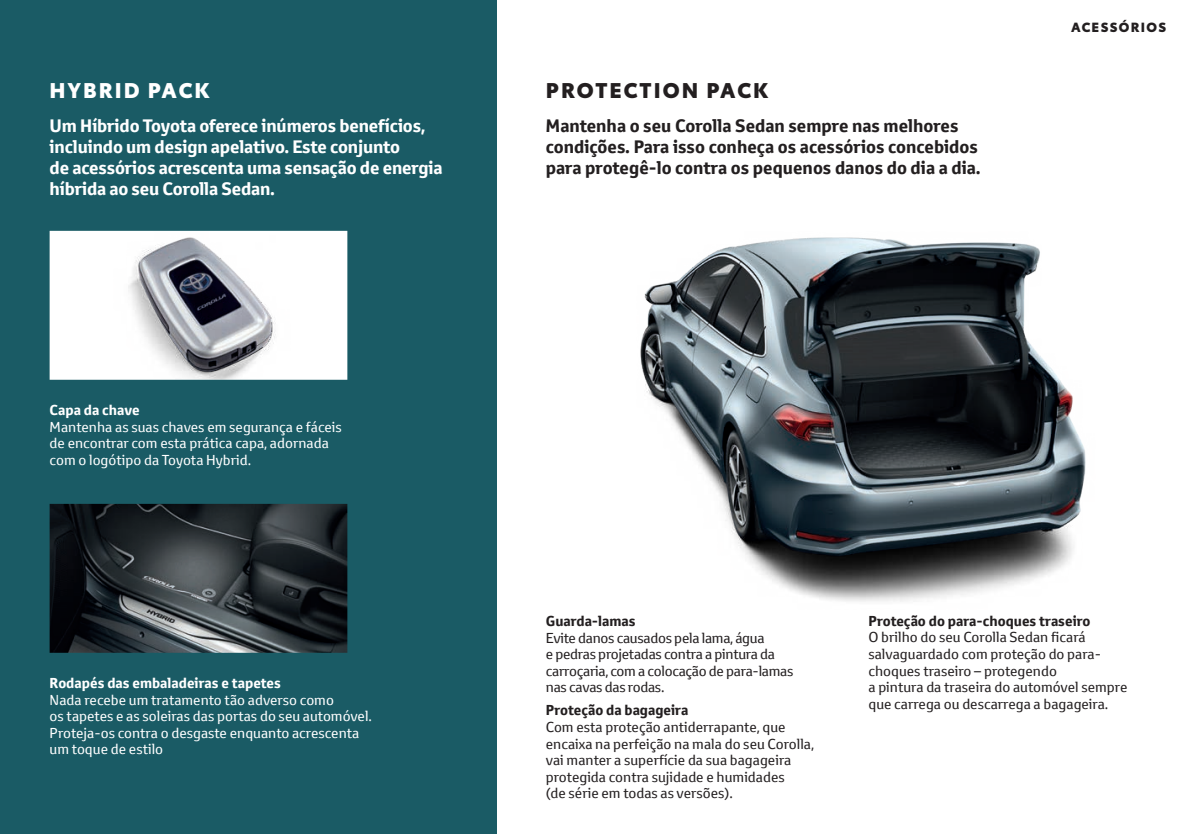
<style>
.page{position:relative;width:1191px;height:834px;background:#fff}
.page>*{position:absolute;margin:0;border:0;box-sizing:border-box;transform-origin:0 0}
.t1{font:900 21px "Toyota Type";letter-spacing:.1em;color:#231f20}
.t2{font:900 21px "Toyota Type";letter-spacing:.1em;color:#fff}
.t3{font:700 17.5px/21px "Toyota Text";letter-spacing:-.01em;color:#fff}
.t4{font:700 17.5px/21px "Toyota Text";color:#231f20}
.t5{font:14px/16.6px "Toyota Text";color:#231f20}
.t6{font:14px/16.6px "Toyota Text";color:#fff}
.t7{font:14px/16.6px "Toyota Text";letter-spacing:-.02em;color:#231f20}
.t8{font:700 14px "Toyota Text";color:#231f20}
.t9{font:700 14px "Toyota Text";color:#fff}
.t10{font:900 13.12px "Toyota Type";letter-spacing:.1em;color:#231f20}
</style>
<div class="page">
<div style="left:0;top:0;width:496px;height:833px;background:#1a5b65"></div>
<div style="left:50px;top:231px;width:297px;height:148px;background:#fff"></div>
<img style="left:74px;top:231px;width:253px;height:148px">
<img style="left:640px;top:237px;width:446px;height:365px">
<img style="left:50px;top:504px;width:297px;height:148px">
<h1 class="t2" style="left:50px;top:73px;width:162px">HYBRID PACK</h1>
<p class="t3" style="left:50px;top:115px;width:394px">Um Híbrido Toyota oferece inúmeros benefícios, incluindo um design apelativo. Este conjunto<br>de acessórios acrescenta uma sensação de energia híbrida ao seu Corolla Sedan.</p>
<p class="t9" style="left:50px;top:400px;width:92px">Capa da chave</p>
<p class="t6" style="left:50px;top:418px;width:294px">Mantenha as suas chaves em segurança e fáceis de encontrar com esta prática capa, adornada com o logótipo da Toyota Hybrid.</p>
<p class="t9" style="left:50px;top:673px;width:233px">Rodapés das embaladeiras e tapetes</p>
<p class="t6" style="left:50px;top:691px;width:324px">Nada recebe um tratamento tão adverso como<br>os tapetes e as soleiras das portas do seu automóvel.<br>Proteja-os contra o desgaste enquanto acrescenta um toque de estilo</p>
<h1 class="t1" style="left:546px;top:73px;width:224px">PROTECTION PACK</h1>
<p class="t4" style="left:546px;top:115px;width:436px">Mantenha o seu Corolla Sedan sempre nas melhores condições. Para isso conheça os acessórios concebidos para protegê-lo contra os pequenos danos do dia a dia.</p>
<p class="t10" style="left:1071px;top:17px;width:97px">ACESSÓRIOS</p>
<p class="t8" style="left:546px;top:611px;width:91px">Guarda-lamas</p>
<p class="t7" style="left:546px;top:629px;width:249px">Evite danos causados pela lama, água<br>e pedras projetadas contra a pintura da carroçaria, com a colocação de para-lamas nas cavas das rodas.</p>
<p class="t8" style="left:546px;top:700px;width:144px">Proteção da bagageira</p>
<p class="t5" style="left:546px;top:718px;width:270px">Com esta proteção antiderrapante, que encaixa na perfeição na mala do seu Corolla, vai manter a superfície da sua bagageira protegida contra sujidade e humidades<br>(de série em todas as versões).</p>
<p class="t8" style="left:868px;top:611px;width:223px">Proteção do para-choques traseiro</p>
<p class="t5" style="left:868px;top:628px;width:260px">O brilho do seu Corolla Sedan ficará salvaguardado com proteção do para&shy;choques traseiro – protegendo<br>a pintura da traseira do automóvel sempre que carrega ou descarrega a bagageira.</p>
</div>
